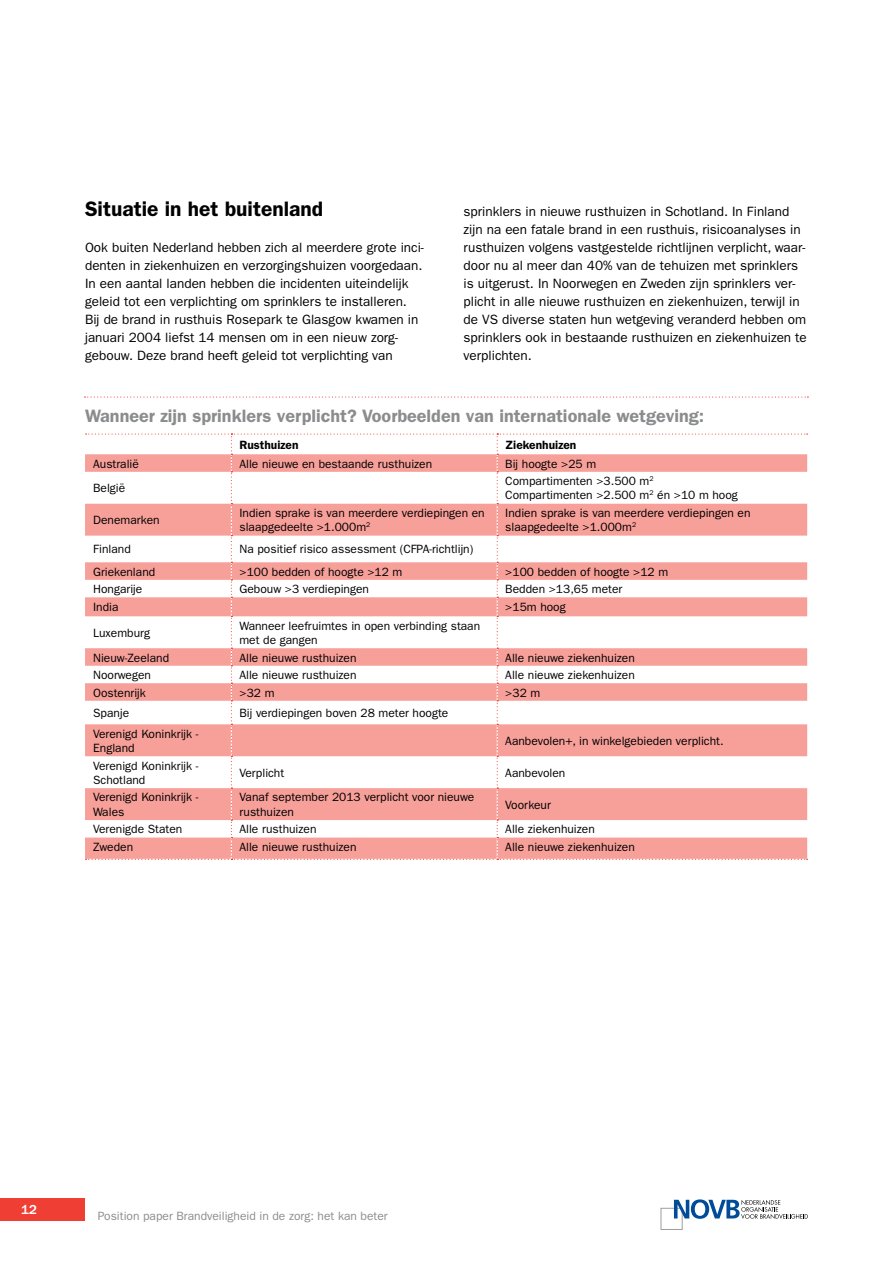
<style>
.page{position:relative;width:893px;height:1263px;background:#fff}
.page>*{position:absolute;margin:0;border:0;box-sizing:border-box;transform-origin:0 0}
.t1{font:600 21px "Franklin Gothic";color:#000}
.t2{font:600 18px "Franklin Gothic";color:#8a8c8e}
.t3{font:13.5px/18px "Franklin Gothic";color:#000}
.t4{font:500 13.5px "Franklin Gothic";color:#fff}
.t5{font:12px/14.4px "Franklin Gothic";color:#000}
.t6{font:12px "Franklin Gothic";color:#8a8c8e}
.t7{font:600 12px "Franklin Gothic";color:#000}
</style>
<div class="page">
<div style="left:0;top:1198px;width:85px;height:22px;background:#ef3e33"></div>
<div style="left:661px;top:1208px;width:21px;height:22px;border:1px solid #9c9e9f"></div>
<svg style="left:674px;top:1199px;width:134px;height:20px"></svg>
<svg style="left:86px;top:433px;width:722px;height:427px"></svg>
<svg style="left:85px;top:396px;width:723px;height:2px"></svg>
<h1 class="t1" style="left:85px;top:196px;width:240px">Situatie in het buitenland</h1>
<p class="t3" style="left:85px;top:239px;width:340px">Ook buiten Nederland hebben zich al meerdere grote inci&shy;denten in ziekenhuizen en verzorgingshuizen voorgedaan.<br>In een aantal landen hebben die incidenten uiteindelijk geleid tot een verplichting om sprinklers te installeren.<br>Bij de brand in rusthuis Rosepark te Glasgow kwamen in januari 2004 liefst 14 mensen om in een nieuw zorg&shy;gebouw. Deze brand heeft geleid tot verplichting van</p>
<p class="t3" style="left:463px;top:202px;width:345px">sprinklers in nieuwe rusthuizen in Schotland. In Finland zijn na een fatale brand in een rusthuis, risicoanalyses in rusthuizen volgens vastgestelde richtlijnen verplicht, waar&shy;door nu al meer dan 40% van de tehuizen met sprinklers is uitgerust. In Noorwegen en Zweden zijn sprinklers ver&shy;plicht in alle nieuwe rusthuizen en ziekenhuizen, terwijl in de VS diverse staten hun wetgeving veranderd hebben om sprinklers ook in bestaande rusthuizen en ziekenhuizen te verplichten.</p>
<h2 class="t2" style="left:85px;top:405px;width:621px">Wanneer zijn sprinklers verplicht? Voorbeelden van internationale wetgeving:</h2>
<p class="t7" style="left:239px;top:437px;width:61px">Rusthuizen</p>
<p class="t7" style="left:505px;top:437px;width:73px">Ziekenhuizen</p>
<p class="t5" style="left:93px;top:456px;width:47px">Australië</p>
<p class="t5" style="left:239px;top:456px;width:194px">Alle nieuwe en bestaande rusthuizen</p>
<p class="t5" style="left:505px;top:456px;width:92px">Bij hoogte &gt;25 m</p>
<p class="t5" style="left:93px;top:481px;width:34px">België</p>
<p class="t5" style="left:505px;top:474px;width:234px">Compartimenten &gt;3.500 m<sup>2<br></sup>Compartimenten &gt;2.500 m<sup>2</sup> én &gt;10 m hoog</p>
<p class="t5" style="left:93px;top:513px;width:68px">Denemarken</p>
<p class="t5" style="left:239px;top:506px;width:247px">Indien sprake is van meerdere verdiepingen en slaapgedeelte &gt;1.000m<sup>2</sup></p>
<p class="t5" style="left:505px;top:506px;width:247px">Indien sprake is van meerdere verdiepingen en slaapgedeelte &gt;1.000m<sup>2</sup></p>
<p class="t5" style="left:93px;top:542px;width:39px">Finland</p>
<p class="t5" style="left:239px;top:542px;width:235px">Na positief risico assessment (CFPA-richtlijn)</p>
<p class="t5" style="left:93px;top:564px;width:64px">Griekenland</p>
<p class="t5" style="left:239px;top:564px;width:164px">&gt;100 bedden of hoogte &gt;12 m</p>
<p class="t5" style="left:505px;top:564px;width:164px">&gt;100 bedden of hoogte &gt;12 m</p>
<p class="t5" style="left:93px;top:582px;width:51px">Hongarije</p>
<p class="t5" style="left:239px;top:582px;width:131px">Gebouw &gt;3 verdiepingen</p>
<p class="t5" style="left:505px;top:582px;width:119px">Bedden &gt;13,65 meter</p>
<p class="t5" style="left:93px;top:600px;width:27px">India</p>
<p class="t5" style="left:505px;top:600px;width:62px">&gt;15m hoog</p>
<p class="t5" style="left:93px;top:626px;width:58px">Luxemburg</p>
<p class="t5" style="left:239px;top:618px;width:242px">Wanneer leefruimtes in open verbinding staan met de gangen</p>
<p class="t5" style="left:93px;top:650px;width:78px">Nieuw-Zeeland</p>
<p class="t5" style="left:239px;top:650px;width:119px">Alle nieuwe rusthuizen</p>
<p class="t5" style="left:505px;top:650px;width:131px">Alle nieuwe ziekenhuizen</p>
<p class="t5" style="left:93px;top:668px;width:59px">Noorwegen</p>
<p class="t5" style="left:239px;top:668px;width:119px">Alle nieuwe rusthuizen</p>
<p class="t5" style="left:505px;top:668px;width:131px">Alle nieuwe ziekenhuizen</p>
<p class="t5" style="left:93px;top:685px;width:54px">Oostenrijk</p>
<p class="t5" style="left:239px;top:685px;width:37px">&gt;32 m</p>
<p class="t5" style="left:505px;top:685px;width:37px">&gt;32 m</p>
<p class="t5" style="left:93px;top:706px;width:38px">Spanje</p>
<p class="t5" style="left:239px;top:706px;width:210px">Bij verdiepingen boven 28 meter hoogte</p>
<p class="t5" style="left:93px;top:726px;width:107px">Verenigd Koninkrijk -<br>England</p>
<p class="t5" style="left:505px;top:734px;width:220px">Aanbevolen+, in winkelgebieden verplicht.</p>
<p class="t5" style="left:93px;top:758px;width:107px">Verenigd Koninkrijk -<br>Schotland</p>
<p class="t5" style="left:239px;top:765px;width:46px">Verplicht</p>
<p class="t5" style="left:505px;top:765px;width:62px">Aanbevolen</p>
<p class="t5" style="left:93px;top:790px;width:107px">Verenigd Koninkrijk -<br>Wales</p>
<p class="t5" style="left:239px;top:790px;width:236px">Vanaf september 2013 verplicht voor nieuwe rusthuizen</p>
<p class="t5" style="left:505px;top:797px;width:47px">Voorkeur</p>
<p class="t5" style="left:93px;top:822px;width:91px">Verenigde Staten</p>
<p class="t5" style="left:239px;top:822px;width:79px">Alle rusthuizen</p>
<p class="t5" style="left:505px;top:822px;width:91px">Alle ziekenhuizen</p>
<p class="t5" style="left:93px;top:840px;width:42px">Zweden</p>
<p class="t5" style="left:239px;top:840px;width:119px">Alle nieuwe rusthuizen</p>
<p class="t5" style="left:505px;top:840px;width:131px">Alle nieuwe ziekenhuizen</p>
<p class="t4" style="left:21px;top:1202px;width:17px">12</p>
<p class="t6" style="left:98px;top:1209px;width:291px">Position paper Brandveiligheid in de zorg: het kan beter</p>
</div>
